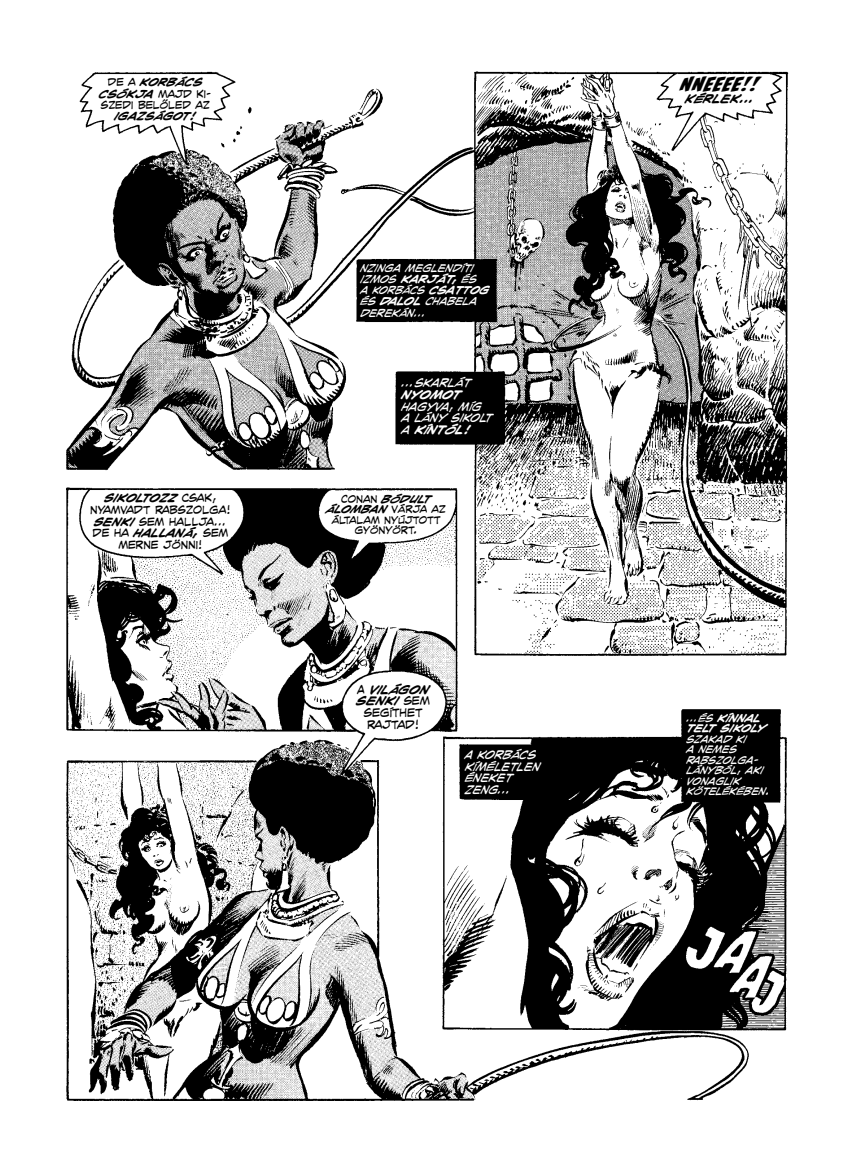
<style>
.page{position:relative;width:851px;height:1170px;background:#fff}
.page>*{position:absolute;margin:0;border:0;box-sizing:border-box;transform-origin:0 0}
.t1{font:18px "CC Biff Bam Boom";letter-spacing:.06em;color:#000}
.t2{font:italic 11.7px/11.7px "CC Joe Kubert";color:#fff}
.t3{font:11.7px/11.7px "CC Joe Kubert";color:#000;text-align:center}
.t4{font:italic 700 11.7px "CC Joe Kubert";color:#000}
.t5{font:italic 700 11.7px "CC Joe Kubert";letter-spacing:-.005em;color:#fff}
.t6{font:11.25px/11.7px "CC Joe Kubert";color:#000;text-align:center}
.t7{font:italic 10.8px/11.2px "CC Joe Kubert";color:#fff}
.t8{font:10.8px/11.2px "CC Joe Kubert";color:#000;text-align:center}
.t9{font:italic 700 10.8px "CC Joe Kubert";color:#000}
.t10{font:italic 10.5px/10.5px "CC Joe Kubert";color:#fff}
.t11{font:10.5px/10.5px "CC Joe Kubert";color:#000;text-align:center}
.t12{font:italic 700 10.5px/10.5px "CC Joe Kubert";color:#fff}
.s1{font-weight:700;font-style:italic}
.s2{font-weight:700}
.s3{font-weight:400}
</style>
<div class="page">
<img style="left:66px;top:71px;width:723px;height:1030px">
<p class="t8" style="left:99px;top:76px;width:114px">DE A <span class="s1">KORBÁCS<br>CSÓKJA</span> MAJD KI-<br>SZEDI BELŐLED AZ</p>
<p class="t9" style="left:115px;top:110px;width:82px">IGAZSÁGOT!</p>
<p class="t7" style="left:361px;top:261px;width:130px">NZINGA MEGLENDÍTI<br>IZMOS <span class="s2">KARJÁT,</span> ÉS<br>A KORBÁCS <span class="s2">CSATTOG<br></span>ÉS <span class="s2">DALOL</span> CHABELA<br>DEREKÁN…</p>
<p class="t2" style="left:401px;top:376px;width:71px">…SKARLÁT</p>
<p class="t5" style="left:401px;top:388px;width:61px">NYOMOT</p>
<p class="t2" style="left:401px;top:400px;width:92px">HAGYVA, MÍG<br>A LÁNY SIKOLT<br>A <span class="s2">KÍNTÓL!</span></p>
<p class="t6" style="left:90px;top:492px;width:142px"><span class="s1">SIKOLTOZZ</span> CSAK,<br>NYAMVADT RABSZOLGA!<br><span class="s1">SENKI</span> SEM HALLJA…<br>DE HA <span class="s1">HALLANÁ,</span> SEM<br>MERNE JÖNNI!</p>
<p class="t11" style="left:326px;top:493px;width:120px">CONAN <span class="s1">BÓDULT<br>ÁLOMBAN</span> VÁRJA AZ<br>ÁLTALAM NYÚJTOTT<br>GYÖNYÖRT.</p>
<p class="t3" style="left:356px;top:683px;width:75px">A <span class="s1">VILÁGON<br>SENKI</span> SEM<br>SEGÍTHET<br>RAJTAD!</p>
<p class="t2" style="left:465px;top:748px;width:76px">A KORBÁCS<br>KÍMÉLETLEN<br>ÉNEKET<br>ZENG…</p>
<h1 class="t1" style="left:681px;top:69px;width:79px">NNEEEE!!</h1>
<p class="t4" style="left:685px;top:92px;width:71px">KÉRLEK…</p>
<p class="t12" style="left:686px;top:712px;width:81px"><span class="s3">…ÉS</span> KÍNNAL<br>TELT SIKOLY</p>
<p class="t10" style="left:686px;top:733px;width:85px">SZAKAD KI<br>A NEMES<br>RABSZOLGA-<br>LÁNYBÓL, AKI<br>VONAGLIK<br>KÖTELÉKÉBEN.</p>
</div>
